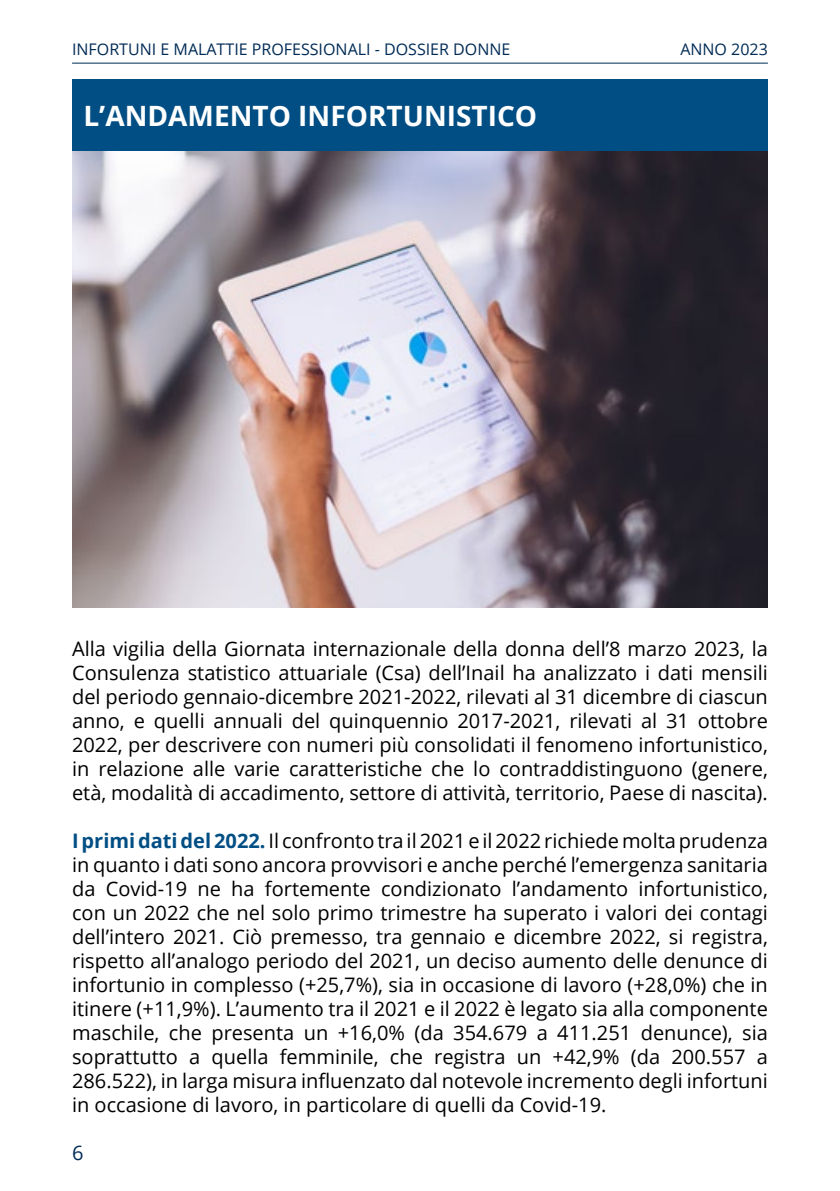
<style>
.page{position:relative;width:840px;height:1191px;background:#fff}
.page>*{position:absolute;margin:0;border:0;box-sizing:border-box;transform-origin:0 0}
.t1{font:700 28px "Open Sans";color:#fff}
.t2{font:20px/24px "Open Sans";color:#000;text-align:justify}
.t3{font:20px "Open Sans";color:#002b56}
.t4{font:16px "Open Sans";color:#002b56}
.s1{font-weight:700;color:#004e84}
</style>
<div class="page">
<hr style="left:72px;top:63px;width:695px;height:1px;background:#002b56">
<div style="left:72px;top:79px;width:695px;height:72px;background:#004e84"></div>
<img style="left:72px;top:151px;width:695px;height:456px">
<p class="t4" style="left:72px;top:38px;width:439px">INFORTUNI E MALATTIE PROFESSIONALI - DOSSIER DONNE</p>
<p class="t4" style="left:680px;top:38px;width:89px">ANNO 2023</p>
<h1 class="t1" style="left:83px;top:96px;width:455px">L’ANDAMENTO INFORTUNISTICO</h1>
<p class="t2" style="left:72px;top:636px;width:697px">Alla vigilia della Giornata internazionale della donna dell’8 marzo 2023, la Consulenza statistico attuariale (Csa) dell’Inail ha analizzato i dati mensili del periodo gennaio-dicembre 2021-2022, rilevati al 31 dicembre di ciascun anno, e quelli annuali del quinquennio 2017-2021, rilevati al 31 ottobre 2022, per descrivere con numeri più consolidati il fenomeno infortunistico, in relazione alle varie caratteristiche che lo contraddistinguono (genere, età, modalità di accadimento, settore di attività, territorio, Paese di nascita).</p>
<p class="t2" style="left:72px;top:828px;width:697px"><span class="s1">I primi dati del 2022.</span> Il confronto tra il 2021 e il 2022 richiede molta prudenza in quanto i dati sono ancora provvisori e anche perché l’emergenza sanitaria da Covid-19 ne ha fortemente condizionato l’andamento infortunistico, con un 2022 che nel solo primo trimestre ha superato i valori dei contagi dell’intero 2021. Ciò premesso, tra gennaio e dicembre 2022, si registra, rispetto all’analogo periodo del 2021, un deciso aumento delle denunce di infortunio in complesso (+25,7%), sia in occasione di lavoro (+28,0%) che in itinere (+11,9%). L’aumento tra il 2021 e il 2022 è legato sia alla componente maschile, che presenta un +16,0% (da 354.679 a 411.251 denunce), sia soprattutto a quella femminile, che registra un +42,9% (da 200.557 a 286.522), in larga misura influenzato dal notevole incremento degli infortuni in occasione di lavoro, in particolare di quelli da Covid-19.</p>
<p class="t3" style="left:72px;top:1138px;width:13px">6</p>
</div>
